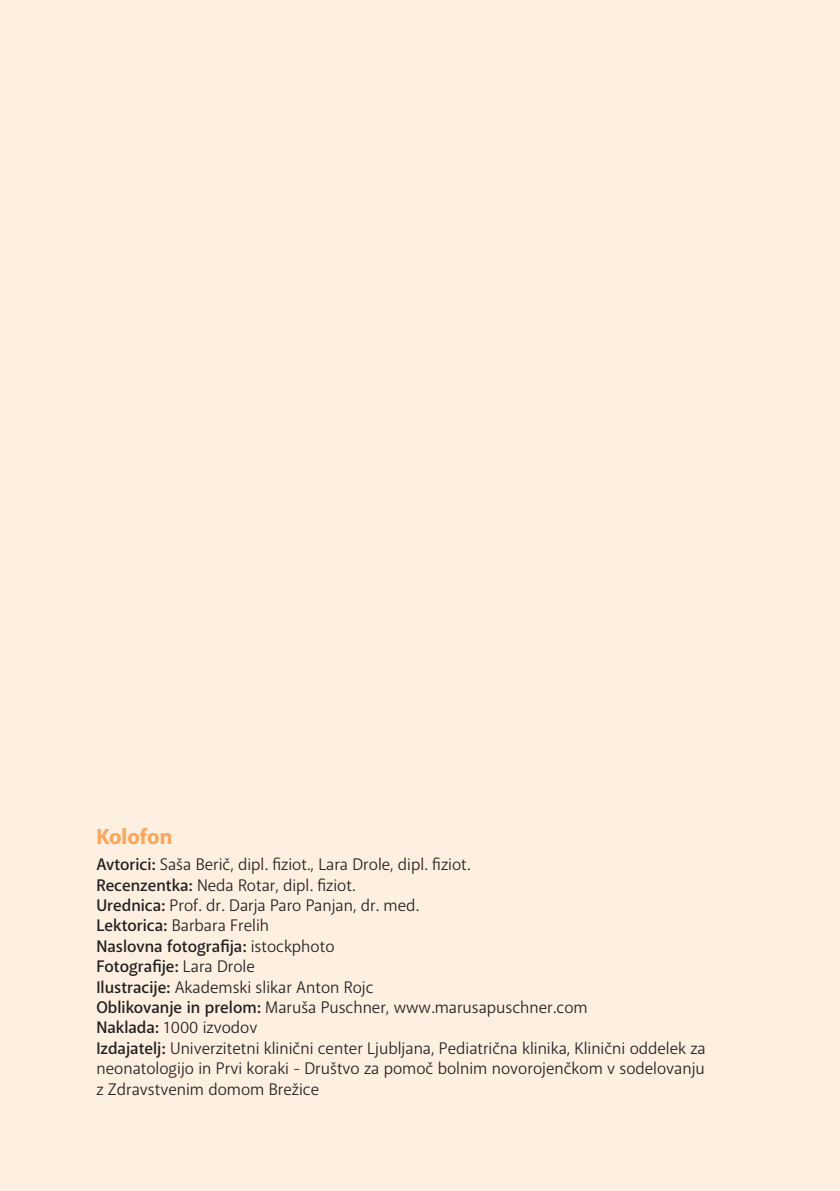
<style>
.page{position:relative;width:840px;height:1191px;background:#fff}
.page>*{position:absolute;margin:0;border:0;box-sizing:border-box;transform-origin:0 0}
.podnaslov_2{font:800 22px "Akagi";color:#f9a75d}
.text{font:17px/20.4px "Akagi";color:#231f20;text-align:justify}
.text-2{font:600 17px "Akagi";color:#231f20}
.s1{font-weight:600}
.s2{font-weight:400}
</style>
<div class="page">
<div style="left:0;top:0;width:839px;height:1191px;background:#fef0e1"></div>
<p class="podnaslov_2" style="left:96px;top:823px;width:77px">Kolofon</p>
<p class="text" style="left:96px;top:854px;width:375px"><span class="s1">Avtorici:</span> Saša Berič, dipl. fiziot., Lara Drole, dipl. fiziot.</p>
<p class="text" style="left:96px;top:874px;width:260px"><span class="s1">Recenzentka:</span> Neda Rotar, dipl. fiziot.</p>
<p class="text" style="left:96px;top:895px;width:324px"><span class="s1">Urednica:</span> Prof. dr. Darja Paro Panjan, dr. med.</p>
<p class="text" style="left:96px;top:915px;width:174px"><span class="s1">Lektorica:</span> Barbara Frelih</p>
<p class="text-2" style="left:96px;top:935px;width:239px">Naslovna fotografija: <span class="s2">istockphoto</span></p>
<p class="text-2" style="left:96px;top:956px;width:160px">Fotografije: <span class="s2">Lara Drole</span></p>
<p class="text" style="left:96px;top:976px;width:278px"><span class="s1">Ilustracije:</span> Akademski slikar Anton Rojc</p>
<p class="text" style="left:96px;top:997px;width:492px"><span class="s1">Oblikovanje in prelom:</span> Maruša Puschner, www.marusapuschner.com</p>
<p class="text" style="left:96px;top:1017px;width:162px"><span class="s1">Naklada:</span> 1000 izvodov</p>
<p class="text" style="left:96px;top:1037px;width:610px"><span class="s1">Izdajatelj:</span> Univerzitetni klinični center Ljubljana, Pediatrična klinika, Klinični oddelek za neonatologijo in Prvi koraki - Društvo za pomoč bolnim novorojenčkom v sodelovanju z Zdravstvenim domom Brežice</p>
</div>
